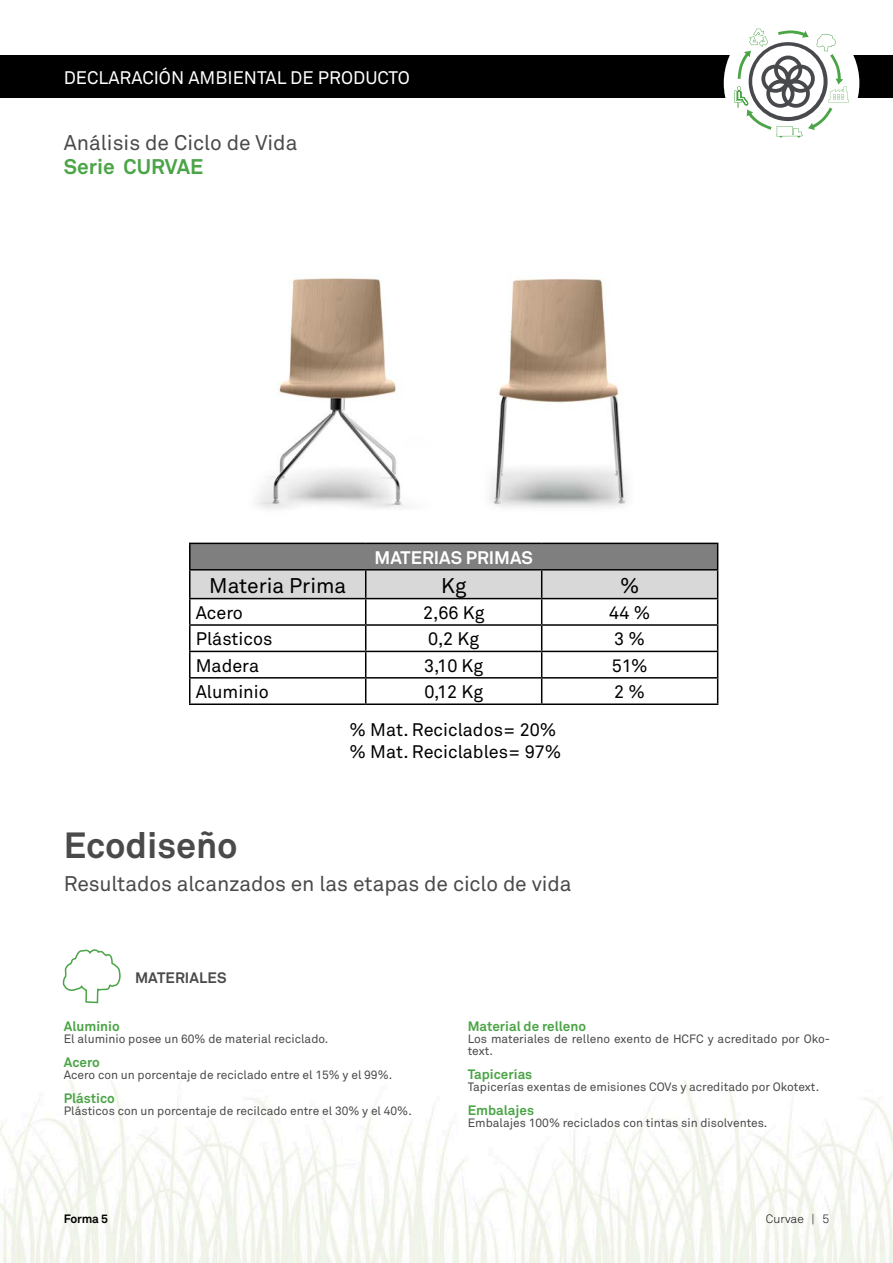
<style>
.page{position:relative;width:893px;height:1263px;background:#fff}
.page>*{position:absolute;margin:0;border:0;box-sizing:border-box;transform-origin:0 0}
.t1{font:700 36px "Akkurat";color:#4a4a4b}
.t2{font:21px "Akkurat";color:#4a4a4b}
.t3{font:21px "Akkurat";color:#000}
.t4{font:700 21px "Akkurat";color:#4ba446}
.t5{font:18px/21.6px "Akkurat";color:#000}
.t6{font:18px "Akkurat";color:#fff}
.t7{font:700 18px "Akkurat";color:#fff}
.t8{font:700 15px "Akkurat";letter-spacing:.005em;color:#4a4a4b}
.t9{font:700 13.5px "Akkurat";color:#4ba446}
.t10{font:12px/12px "Akkurat";color:#4a4a4b}
.t11{font:300 12px "Akkurat";color:#000}
.t12{font:700 12px "Akkurat";letter-spacing:-.02em;color:#000}
</style>
<div class="page">
<div style="left:0;top:55px;width:893px;height:43px;background:#000"></div>
<div style="left:724px;top:15px;width:135px;height:136px;background:#fff;border-radius:50%"></div>
<svg style="left:735px;top:29px;width:114px;height:109px"></svg>
<img style="left:0;top:1080px;width:893px;height:183px">
<svg style="left:62px;top:949px;width:59px;height:55px"></svg>
<img style="left:256px;top:278px;width:148px;height:231px">
<img style="left:490px;top:279px;width:139px;height:229px">
<hr style="left:189px;top:703px;width:177px;height:2px;background:#000">
<hr style="left:366px;top:703px;width:176px;height:2px;background:#000">
<hr style="left:542px;top:703px;width:176px;height:2px;background:#000">
<svg style="left:189px;top:544px;width:529px;height:159px"></svg>
<hr style="left:189px;top:543px;width:177px;height:1px;background:#000">
<hr style="left:366px;top:543px;width:176px;height:1px;background:#000">
<hr style="left:542px;top:543px;width:176px;height:1px;background:#000">
<hr style="left:189px;top:569px;width:177px;height:1px;background:#000">
<hr style="left:366px;top:569px;width:176px;height:1px;background:#000">
<hr style="left:542px;top:569px;width:176px;height:1px;background:#000">
<h3 class="t6" style="left:64px;top:66px;width:347px">DECLARACIÓN AMBIENTAL DE PRODUCTO</h3>
<h2 class="t2" style="left:64px;top:130px;width:235px">Análisis de Ciclo de Vida</h2>
<h2 class="t4" style="left:64px;top:153px;width:141px">Serie CURVAE</h2>
<h3 class="t7" style="left:375px;top:546px;width:160px">MATERIAS PRIMAS</h3>
<h2 class="t3" style="left:209px;top:572px;width:139px">Materia Prima</h2>
<h2 class="t3" style="left:441px;top:572px;width:27px">Kg</h2>
<h2 class="t3" style="left:620px;top:572px;width:21px">%</h2>
<h3 class="t5" style="left:196px;top:602px;width:49px">Acero</h3>
<h3 class="t5" style="left:423px;top:602px;width:63px">2,66 Kg</h3>
<h3 class="t5" style="left:609px;top:602px;width:43px">44 %</h3>
<h3 class="t5" style="left:196px;top:628px;width:78px">Plásticos</h3>
<h3 class="t5" style="left:428px;top:628px;width:52px">0,2 Kg</h3>
<h3 class="t5" style="left:614px;top:628px;width:32px">3 %</h3>
<h3 class="t5" style="left:196px;top:654px;width:65px">Madera</h3>
<h3 class="t5" style="left:424px;top:654px;width:61px">3,10 Kg</h3>
<h3 class="t5" style="left:612px;top:654px;width:37px">51%</h3>
<h3 class="t5" style="left:196px;top:681px;width:75px">Aluminio</h3>
<h3 class="t5" style="left:424px;top:681px;width:60px">0,12 Kg</h3>
<h3 class="t5" style="left:614px;top:681px;width:32px">2 %</h3>
<h3 class="t5" style="left:350px;top:718px;width:213px">% Mat. Reciclados= 20% % Mat. Reciclables= 97%</h3>
<h1 class="t1" style="left:64px;top:822px;width:176px">Ecodiseño</h1>
<h2 class="t2" style="left:64px;top:871px;width:509px">Resultados alcanzados en las etapas de ciclo de vida</h2>
<p class="t8" style="left:135px;top:968px;width:93px">MATERIALES</p>
<p class="t9" style="left:64px;top:1018px;width:57px">Aluminio</p>
<p class="t10" style="left:64px;top:1032px;width:266px">El aluminio posee un 60% de material reciclado.</p>
<p class="t9" style="left:64px;top:1054px;width:38px">Acero</p>
<p class="t10" style="left:64px;top:1068px;width:330px">Acero con un porcentaje de reciclado entre el 15% y el 99%.</p>
<p class="t9" style="left:64px;top:1090px;width:53px">Plástico</p>
<p class="t10" style="left:64px;top:1104px;width:350px">Plásticos con un porcentaje de recilcado entre el 30% y el 40%.</p>
<p class="t9" style="left:468px;top:1018px;width:120px">Material de relleno</p>
<p class="t10" style="left:468px;top:1032px;width:364px">Los materiales de relleno exento de HCFC y acreditado por Oko&shy;text.</p>
<p class="t9" style="left:468px;top:1066px;width:66px">Tapicerías</p>
<p class="t10" style="left:468px;top:1080px;width:353px">Tapicerías exentas de emisiones COVs y acreditado por Okotext.</p>
<p class="t9" style="left:468px;top:1102px;width:68px">Embalajes</p>
<p class="t10" style="left:468px;top:1116px;width:301px">Embalajes 100% reciclados con tintas sin disolventes.</p>
<p class="t12" style="left:64px;top:1211px;width:46px">Forma 5</p>
<p class="t11" style="left:766px;top:1211px;width:65px">Curvae | 5</p>
</div>
